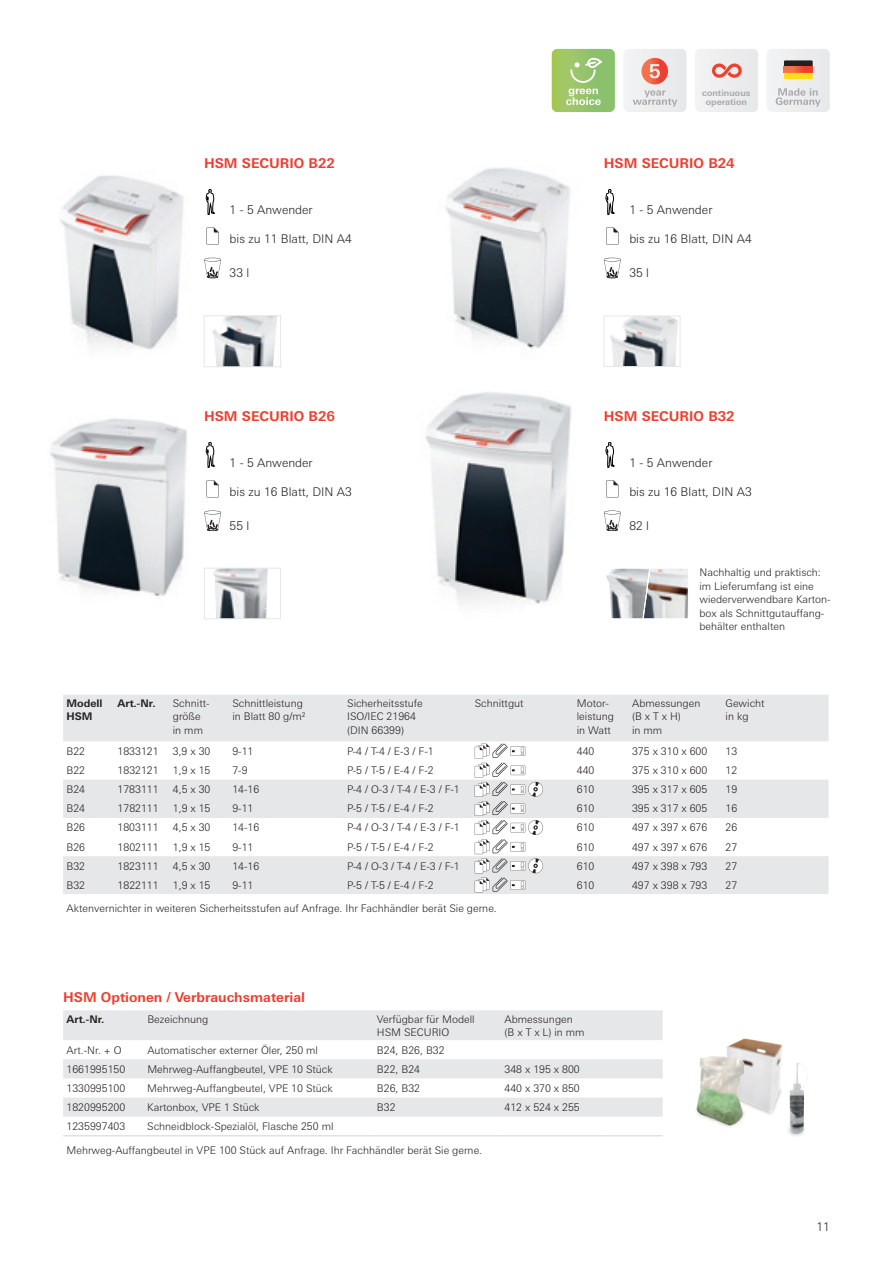
<style>
.page{position:relative;width:893px;height:1263px;background:#fff}
.page>*{position:absolute;margin:0;border:0;box-sizing:border-box;transform-origin:0 0}
.t1{font:700 13.5px "Univers Next W1 G";color:#ee3e30}
.t2{font:300 12px "Univers Next W1 G";color:#231f20}
.t3{font:300 10.5px/13.5px "Univers Next W1 G";color:#231f20}
.t4{font:700 10.5px/13.5px "Univers Next W1 G";color:#231f20}
.t5{font:700 8.7px/9.1px "Univers Next W1 G";color:#a8a9ad;text-align:center}
</style>
<div class="page">
<svg style="left:204px;top:258px;width:17px;height:20px"></svg>
<svg style="left:206px;top:189px;width:9px;height:26px"></svg>
<svg style="left:207px;top:227px;width:12px;height:17px"></svg>
<svg style="left:604px;top:258px;width:17px;height:20px"></svg>
<svg style="left:606px;top:189px;width:8px;height:26px"></svg>
<svg style="left:606px;top:227px;width:12px;height:17px"></svg>
<svg style="left:204px;top:511px;width:17px;height:20px"></svg>
<svg style="left:206px;top:442px;width:9px;height:26px"></svg>
<svg style="left:207px;top:480px;width:12px;height:17px"></svg>
<svg style="left:604px;top:511px;width:17px;height:20px"></svg>
<svg style="left:606px;top:442px;width:8px;height:26px"></svg>
<svg style="left:606px;top:480px;width:12px;height:17px"></svg>
<img style="left:213px;top:570px;width:4px;height:28px">
<div style="left:204px;top:568px;width:77px;height:51px;border:1px solid #e6e7e9"></div>
<svg style="left:624px;top:318px;width:8px;height:5px"></svg>
<div style="left:604px;top:316px;width:76px;height:51px;border:1px solid #e6e7e9"></div>
<img style="left:223px;top:317px;width:3px;height:15px">
<div style="left:204px;top:315px;width:77px;height:52px;border:1px solid #e6e7e9"></div>
<img style="left:60px;top:175px;width:123px;height:175px">
<img style="left:50px;top:418px;width:137px;height:179px">
<img style="left:445px;top:167px;width:125px;height:182px">
<img style="left:425px;top:392px;width:147px;height:213px">
<svg style="left:552px;top:49px;width:63px;height:63px;background:#a1c977"></svg>
<svg style="left:624px;top:49px;width:62px;height:63px"></svg>
<svg style="left:695px;top:49px;width:63px;height:63px"></svg>
<svg style="left:767px;top:49px;width:63px;height:63px"></svg>
<div style="left:786px;top:1123px;width:20px;height:15px;background:#231f20;opacity:.5"></div>
<img style="left:789px;top:1063px;width:17px;height:71px">
<img style="left:727px;top:1038px;width:55px;height:60px">
<div style="left:694px;top:1104px;width:52px;height:24px;background:#231f20;opacity:.5"></div>
<svg style="left:728px;top:1088px;width:51px;height:36px"></svg>
<img style="left:697px;top:1056px;width:31px;height:69px">
<svg style="left:606px;top:568px;width:82px;height:51px;background:#c0bfbf"></svg>
<svg style="left:63px;top:1010px;width:600px;height:107px;fill:#e6e7e9"></svg>
<hr style="left:63px;top:1135px;width:81px;height:1px;background:#d1d2d4">
<hr style="left:144px;top:1135px;width:230px;height:1px;background:#d1d2d4">
<hr style="left:374px;top:1135px;width:127px;height:1px;background:#d1d2d4">
<hr style="left:501px;top:1135px;width:102px;height:1px;background:#d1d2d4">
<hr style="left:603px;top:1135px;width:60px;height:1px;background:#d1d2d4">
<svg style="left:63px;top:695px;width:765px;height:199px;fill:#e6e7e9"></svg>
<svg style="left:475px;top:743px;width:68px;height:149px"></svg>
<p class="t5" style="left:702px;top:88px;width:50px">continuous operation</p>
<p class="t1" style="left:204px;top:155px;width:132px">HSM SECURIO B22</p>
<p class="t1" style="left:604px;top:155px;width:132px">HSM SECURIO B24</p>
<p class="t2" style="left:230px;top:202px;width:85px">1 - 5 Anwender</p>
<p class="t2" style="left:230px;top:232px;width:124px">bis zu 11 Blatt, DIN A4</p>
<p class="t2" style="left:230px;top:266px;width:21px">33 l</p>
<p class="t2" style="left:629px;top:202px;width:85px">1 - 5 Anwender</p>
<p class="t2" style="left:629px;top:232px;width:124px">bis zu 16 Blatt, DIN A4</p>
<p class="t2" style="left:629px;top:266px;width:21px">35 l</p>
<p class="t1" style="left:204px;top:408px;width:132px">HSM SECURIO B26</p>
<p class="t1" style="left:604px;top:408px;width:132px">HSM SECURIO B32</p>
<p class="t2" style="left:230px;top:455px;width:85px">1 - 5 Anwender</p>
<p class="t2" style="left:230px;top:485px;width:124px">bis zu 16 Blatt, DIN A3</p>
<p class="t2" style="left:230px;top:519px;width:21px">55 l</p>
<p class="t2" style="left:629px;top:455px;width:85px">1 - 5 Anwender</p>
<p class="t2" style="left:629px;top:485px;width:124px">bis zu 16 Blatt, DIN A3</p>
<p class="t2" style="left:629px;top:519px;width:21px">82 l</p>
<p class="t3" style="left:699px;top:566px;width:133px">Nachhaltig und praktisch: im Lieferumfang ist eine wiederverwendbare Karton&shy;box als Schnittgutauffang&shy;behälter enthalten</p>
<p class="t4" style="left:67px;top:696px;width:38px">Modell<br>HSM</p>
<p class="t4" style="left:118px;top:696px;width:40px">Art.-Nr.</p>
<p class="t3" style="left:173px;top:696px;width:38px">Schnitt&shy;größe in mm</p>
<p class="t3" style="left:232px;top:696px;width:75px">Schnittleistung in Blatt 80 g/m2</p>
<p class="t3" style="left:347px;top:696px;width:77px">Sicherheitsstufe<br>ISO/IEC 21964 (DIN 66399)</p>
<p class="t3" style="left:475px;top:696px;width:50px">Schnittgut</p>
<p class="t3" style="left:577px;top:696px;width:39px">Motor&shy;leistung in Watt</p>
<p class="t3" style="left:632px;top:696px;width:70px">Abmessungen (B x T x H)<br>in mm</p>
<p class="t3" style="left:726px;top:696px;width:40px">Gewicht in kg</p>
<p class="t3" style="left:67px;top:744px;width:20px">B22</p>
<p class="t3" style="left:118px;top:744px;width:43px">1833121</p>
<p class="t3" style="left:173px;top:744px;width:39px">3,9 x 30</p>
<p class="t3" style="left:232px;top:744px;width:23px">9-11</p>
<p class="t3" style="left:347px;top:744px;width:88px">P-4 / T-4 / E-3 / F-1</p>
<p class="t3" style="left:577px;top:744px;width:19px">440</p>
<p class="t3" style="left:632px;top:744px;width:77px">375 x 310 x 600</p>
<p class="t3" style="left:726px;top:744px;width:13px">13</p>
<p class="t3" style="left:67px;top:763px;width:20px">B22</p>
<p class="t3" style="left:118px;top:763px;width:43px">1832121</p>
<p class="t3" style="left:173px;top:763px;width:39px">1,9 x 15</p>
<p class="t3" style="left:232px;top:763px;width:17px">7-9</p>
<p class="t3" style="left:347px;top:763px;width:88px">P-5 / T-5 / E-4 / F-2</p>
<p class="t3" style="left:577px;top:763px;width:19px">440</p>
<p class="t3" style="left:632px;top:763px;width:77px">375 x 310 x 600</p>
<p class="t3" style="left:726px;top:763px;width:13px">12</p>
<p class="t3" style="left:67px;top:783px;width:20px">B24</p>
<p class="t3" style="left:118px;top:783px;width:43px">1783111</p>
<p class="t3" style="left:173px;top:783px;width:39px">4,5 x 30</p>
<p class="t3" style="left:232px;top:783px;width:28px">14-16</p>
<p class="t3" style="left:347px;top:783px;width:114px">P-4 / O-3 / T-4 / E-3 / F-1</p>
<p class="t3" style="left:577px;top:783px;width:19px">610</p>
<p class="t3" style="left:632px;top:783px;width:77px">395 x 317 x 605</p>
<p class="t3" style="left:726px;top:783px;width:13px">19</p>
<p class="t3" style="left:67px;top:802px;width:20px">B24</p>
<p class="t3" style="left:118px;top:802px;width:43px">1782111</p>
<p class="t3" style="left:173px;top:802px;width:39px">1,9 x 15</p>
<p class="t3" style="left:232px;top:802px;width:23px">9-11</p>
<p class="t3" style="left:347px;top:802px;width:88px">P-5 / T-5 / E-4 / F-2</p>
<p class="t3" style="left:577px;top:802px;width:19px">610</p>
<p class="t3" style="left:632px;top:802px;width:77px">395 x 317 x 605</p>
<p class="t3" style="left:726px;top:802px;width:13px">16</p>
<p class="t3" style="left:67px;top:821px;width:20px">B26</p>
<p class="t3" style="left:118px;top:821px;width:43px">1803111</p>
<p class="t3" style="left:173px;top:821px;width:39px">4,5 x 30</p>
<p class="t3" style="left:232px;top:821px;width:28px">14-16</p>
<p class="t3" style="left:347px;top:821px;width:114px">P-4 / O-3 / T-4 / E-3 / F-1</p>
<p class="t3" style="left:577px;top:821px;width:19px">610</p>
<p class="t3" style="left:632px;top:821px;width:77px">497 x 397 x 676</p>
<p class="t3" style="left:726px;top:821px;width:13px">26</p>
<p class="t3" style="left:67px;top:840px;width:20px">B26</p>
<p class="t3" style="left:118px;top:840px;width:43px">1802111</p>
<p class="t3" style="left:173px;top:840px;width:39px">1,9 x 15</p>
<p class="t3" style="left:232px;top:840px;width:23px">9-11</p>
<p class="t3" style="left:347px;top:840px;width:88px">P-5 / T-5 / E-4 / F-2</p>
<p class="t3" style="left:577px;top:840px;width:19px">610</p>
<p class="t3" style="left:632px;top:840px;width:77px">497 x 397 x 676</p>
<p class="t3" style="left:726px;top:840px;width:13px">27</p>
<p class="t3" style="left:67px;top:859px;width:20px">B32</p>
<p class="t3" style="left:118px;top:859px;width:43px">1823111</p>
<p class="t3" style="left:173px;top:859px;width:39px">4,5 x 30</p>
<p class="t3" style="left:232px;top:859px;width:28px">14-16</p>
<p class="t3" style="left:347px;top:859px;width:114px">P-4 / O-3 / T-4 / E-3 / F-1</p>
<p class="t3" style="left:577px;top:859px;width:19px">610</p>
<p class="t3" style="left:632px;top:859px;width:77px">497 x 398 x 793</p>
<p class="t3" style="left:726px;top:859px;width:13px">27</p>
<p class="t3" style="left:67px;top:878px;width:20px">B32</p>
<p class="t3" style="left:118px;top:878px;width:43px">1822111</p>
<p class="t3" style="left:173px;top:878px;width:39px">1,9 x 15</p>
<p class="t3" style="left:232px;top:878px;width:23px">9-11</p>
<p class="t3" style="left:347px;top:878px;width:88px">P-5 / T-5 / E-4 / F-2</p>
<p class="t3" style="left:577px;top:878px;width:19px">610</p>
<p class="t3" style="left:632px;top:878px;width:77px">497 x 398 x 793</p>
<p class="t3" style="left:726px;top:878px;width:13px">27</p>
<p class="t3" style="left:67px;top:902px;width:432px">Aktenvernichter in weiteren Sicherheitsstufen auf Anfrage. Ihr Fachhändler berät Sie gerne.</p>
<p class="t1" style="left:63px;top:989px;width:243px">HSM Optionen / Verbrauchsmaterial</p>
<p class="t4" style="left:67px;top:1012px;width:40px">Art.-Nr.</p>
<p class="t3" style="left:147px;top:1012px;width:62px">Bezeichnung</p>
<p class="t3" style="left:377px;top:1012px;width:99px">Verfügbar für Modell<br>HSM SECURIO</p>
<p class="t3" style="left:504px;top:1012px;width:82px">Abmessungen (B x T x L) in mm</p>
<p class="t3" style="left:67px;top:1043px;width:57px">Art.-Nr. + O</p>
<p class="t3" style="left:147px;top:1043px;width:172px">Automatischer externer Öler, 250 ml</p>
<p class="t3" style="left:377px;top:1043px;width:69px">B24, B26, B32</p>
<p class="t3" style="left:67px;top:1062px;width:60px">1661995150</p>
<p class="t3" style="left:147px;top:1062px;width:187px">Mehrweg-Auffangbeutel, VPE 10 Stück</p>
<p class="t3" style="left:377px;top:1062px;width:45px">B22, B24</p>
<p class="t3" style="left:504px;top:1062px;width:77px">348 x 195 x 800</p>
<p class="t3" style="left:67px;top:1081px;width:60px">1330995100</p>
<p class="t3" style="left:147px;top:1081px;width:187px">Mehrweg-Auffangbeutel, VPE 10 Stück</p>
<p class="t3" style="left:377px;top:1081px;width:45px">B26, B32</p>
<p class="t3" style="left:504px;top:1081px;width:77px">440 x 370 x 850</p>
<p class="t3" style="left:67px;top:1100px;width:60px">1820995200</p>
<p class="t3" style="left:147px;top:1100px;width:114px">Kartonbox, VPE 1 Stück</p>
<p class="t3" style="left:377px;top:1100px;width:20px">B32</p>
<p class="t3" style="left:504px;top:1100px;width:77px">412 x 524 x 255</p>
<p class="t3" style="left:67px;top:1120px;width:60px">1235997403</p>
<p class="t3" style="left:147px;top:1120px;width:188px">Schneidblock-Spezialöl, Flasche 250 ml</p>
<p class="t3" style="left:67px;top:1143px;width:417px">Mehrweg-Auffangbeutel in VPE 100 Stück auf Anfrage. Ihr Fachhändler berät Sie gerne.</p>
<p class="t2" style="left:816px;top:1220px;width:15px">11</p>
</div>
